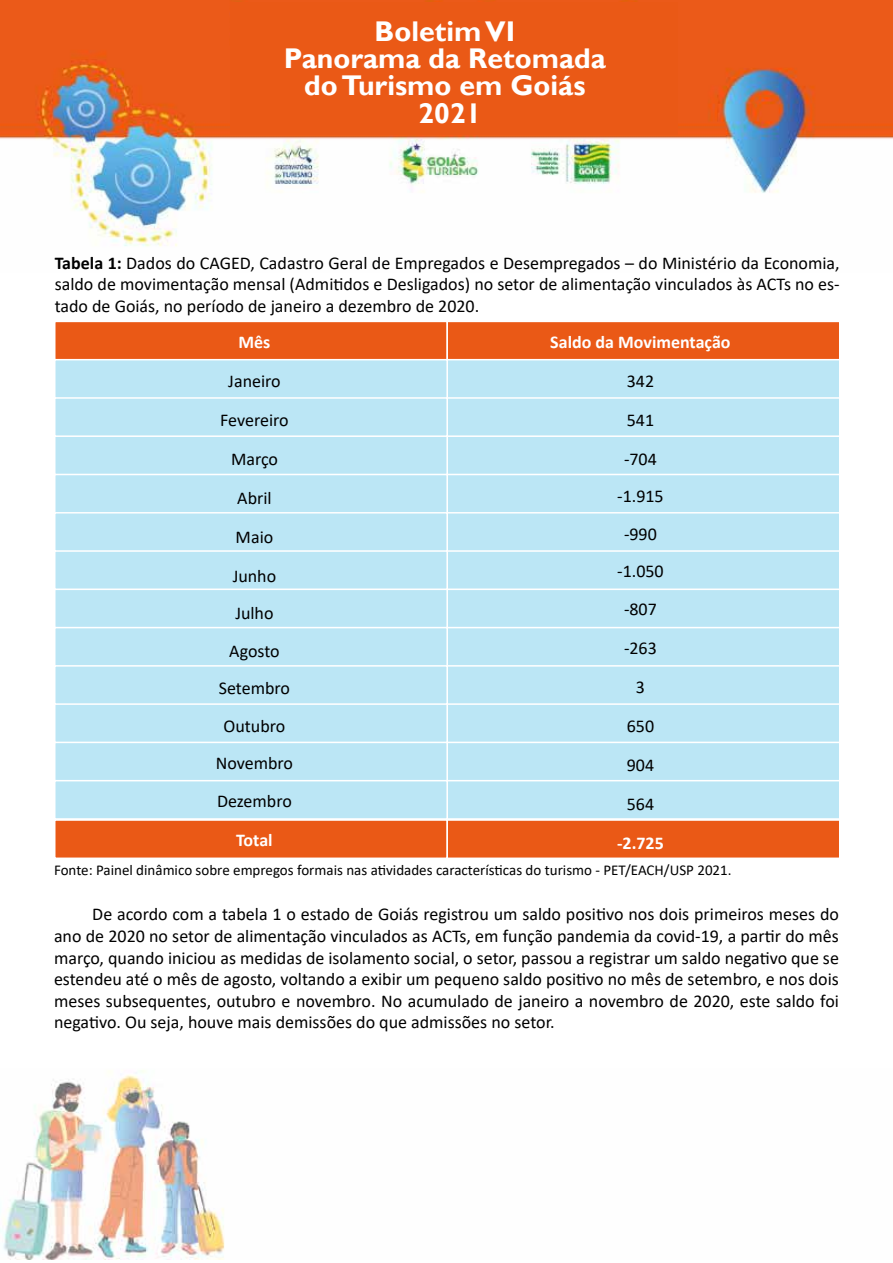
<style>
.page{position:relative;width:893px;height:1263px;background:#fff}
.page>*{position:absolute;margin:0;border:0;box-sizing:border-box;transform-origin:0 0}
.t1{font:700 28.5px/27.3px "Gill Sans";color:#fff;text-align:center}
.t2{font:18px/38.4px "Calibri";color:#000;text-align:justify}
.t3{font:700 18px "Calibri";color:#fff}
.t4{font:15px "Calibri";color:#000}
.s1{font-weight:700}
.s2{color:#275b9b}
</style>
<div class="page">
<img style="left:0;top:0;width:893px;height:247px">
<div style="left:230px;top:2px;width:447px;height:133px;background:#ea5916"></div>
<img style="left:0;top:1070px;width:225px;height:189px">
<div style="left:54px;top:321px;width:394px;height:39px;background:#ea5916;border:2px solid #fff"></div>
<div style="left:446px;top:321px;width:394px;height:39px;background:#ea5916;border:2px solid #fff"></div>
<div style="left:54px;top:359px;width:394px;height:40px;background:#bbe6f5;border:2px solid #fff"></div>
<div style="left:446px;top:359px;width:394px;height:40px;background:#bbe6f5;border:2px solid #fff"></div>
<div style="left:54px;top:397px;width:394px;height:40px;background:#bbe6f5;border:2px solid #fff"></div>
<div style="left:446px;top:397px;width:394px;height:40px;background:#bbe6f5;border:2px solid #fff"></div>
<div style="left:54px;top:435px;width:394px;height:40px;background:#bbe6f5;border:2px solid #fff"></div>
<div style="left:446px;top:435px;width:394px;height:40px;background:#bbe6f5;border:2px solid #fff"></div>
<div style="left:54px;top:474px;width:394px;height:39px;background:#bbe6f5;border:2px solid #fff"></div>
<div style="left:446px;top:474px;width:394px;height:39px;background:#bbe6f5;border:2px solid #fff"></div>
<div style="left:54px;top:512px;width:394px;height:40px;background:#bbe6f5;border:2px solid #fff"></div>
<div style="left:446px;top:512px;width:394px;height:40px;background:#bbe6f5;border:2px solid #fff"></div>
<div style="left:54px;top:550px;width:394px;height:40px;background:#bbe6f5;border:2px solid #fff"></div>
<div style="left:446px;top:550px;width:394px;height:40px;background:#bbe6f5;border:2px solid #fff"></div>
<div style="left:54px;top:589px;width:394px;height:39px;background:#bbe6f5;border:2px solid #fff"></div>
<div style="left:446px;top:589px;width:394px;height:39px;background:#bbe6f5;border:2px solid #fff"></div>
<div style="left:54px;top:627px;width:394px;height:40px;background:#bbe6f5;border:2px solid #fff"></div>
<div style="left:446px;top:627px;width:394px;height:40px;background:#bbe6f5;border:2px solid #fff"></div>
<div style="left:54px;top:665px;width:394px;height:40px;background:#bbe6f5;border:2px solid #fff"></div>
<div style="left:446px;top:665px;width:394px;height:40px;background:#bbe6f5;border:2px solid #fff"></div>
<div style="left:54px;top:703px;width:394px;height:40px;background:#bbe6f5;border:2px solid #fff"></div>
<div style="left:446px;top:703px;width:394px;height:40px;background:#bbe6f5;border:2px solid #fff"></div>
<div style="left:54px;top:742px;width:394px;height:39px;background:#bbe6f5;border:2px solid #fff"></div>
<div style="left:446px;top:742px;width:394px;height:39px;background:#bbe6f5;border:2px solid #fff"></div>
<div style="left:54px;top:780px;width:394px;height:40px;background:#bbe6f5;border:2px solid #fff"></div>
<div style="left:446px;top:780px;width:394px;height:40px;background:#bbe6f5;border:2px solid #fff"></div>
<div style="left:54px;top:819px;width:394px;height:40px;background:#ea5916;border:2px solid #fff"></div>
<div style="left:446px;top:819px;width:394px;height:40px;background:#ea5916;border:2px solid #fff"></div>
<h1 class="t1" style="left:284px;top:19px;width:324px">Boletim VI<br>Panorama da Retomada do Turismo em Goiás<br>2021</h1>
<p class="t2" style="left:55px;top:251px;width:786px;line-height:21.6px"><span class="s1">Tabela 1:</span> Dados do CAGED, Cadastro Geral de Empregados e Desempregados – do Ministério da Economia, saldo de movimentação mensal (Admitidos e Desligados) no setor de alimentação vinculados às ACTs no es&shy;tado de Goiás, no período de janeiro a dezembro de 2020.</p>
<p class="t3" style="left:550px;top:329px;width:182px">Saldo da Movimentação</p>
<p class="t2" style="left:617px;top:361px;width:48px;text-align:center">342<br>541 -704 -1.915 -990 -1.050 -807 -263<br>3<br>650<br>904<br>564</p>
<p class="t3" style="left:617px;top:830px;width:48px">-2.725</p>
<p class="t3" style="left:238px;top:329px;width:33px">Mês</p>
<p class="t2" style="left:216px;top:361px;width:79px;text-align:center">Janeiro<br>Fevereiro<br>Março<br>Abril<br>Maio<br>Junho<br>Julho<br>Agosto<br>Setembro<br>Outubro<br>Novembro<br>Dezembro</p>
<p class="t3" style="left:236px;top:827px;width:38px">Total</p>
<p class="t4" style="left:54px;top:859px;width:679px">Fonte: Painel dinâmico sobre empregos formais nas atividades características do turismo - PET/EACH/USP 2021.</p>
<p class="t2" style="left:54px;top:903px;width:786px;line-height:21.6px;text-indent:38px">De acordo com a tabela 1 o estado de Goiás registrou um saldo positivo nos dois primeiros meses do ano de 2020 no setor de alimentação vinculados as ACTs, em função pandemia da covid-19, a partir do mês março, quando iniciou as medidas de isolamento social, o setor, passou a registrar um saldo negativo que se estendeu até o mês de agosto, voltando a exibir um pequeno saldo positivo no mês de setembro, e nos dois meses subsequentes, outubro e novembro. No acumulado de janeiro a novembro de 2020, este saldo foi negativo. Ou seja, houve mais demissões do que admissões no setor.</p>
<p class="t2" style="left:62px;top:904px;width:778px;line-height:21.6px;text-indent:-8px">prática do ecoturis o e do turismo de aventura, já é uma referência para a região. O principal propó ito a tração é a preservação do</p>
<p class="t2" style="left:278px;top:917px;width:563px">io ambie te. Segundo informações publicadas no site <span class="s2">https://www.ecobocai-</span></p>
<p class="t2" style="left:54px;top:939px;width:786px"><span class="s2">na.com.br/possui,</span> o Ecobocaina des nvolve ações/atividad s como: trilhas s nalizadas, em cores diferentes;</p>
<p class="t2" style="left:54px;top:960px;width:786px">parapeitos e corda ; r proveitamento da madeira de árvores caídas com degraus para facilitar o de loca-</p>
<p class="t2" style="left:77px;top:982px;width:763px">nto e evitar rosão; comunicação via rádio; prancha de resgate; á vores id ntifica as, animais monitora-</p>
<p class="t2" style="left:54px;top:1003px;width:286px">dos, contratação de seguro de vida etc.</p>
</div>
